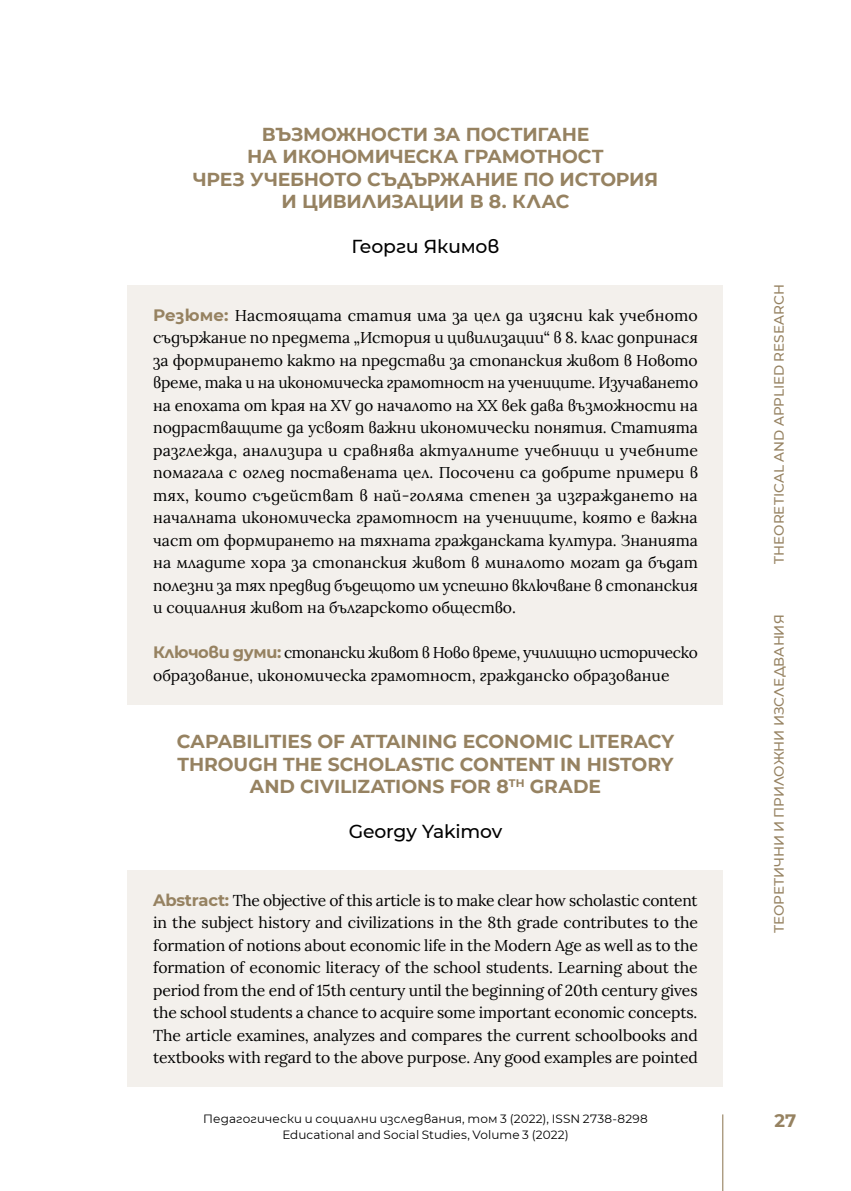
<style>
.page{position:relative;width:851px;height:1191px;background:#fff}
.page>*{position:absolute;margin:0;border:0;box-sizing:border-box;transform-origin:0 0}
.t1{font:700 18.75px/22.5px "Montserrat";letter-spacing:-.005em;color:#968261;text-align:center}
.t2{font:500 18.75px "Montserrat";letter-spacing:-.01em;color:#000}
.t3{font:700 18px "Montserrat";color:#968261}
.t4{font:15.75px/22.5px "Lora";letter-spacing:-.005em;color:#000;text-align:justify}
.t5{font:500 13.5px "Montserrat";color:#968261}
.t6{font:12px/15.8px "Montserrat";letter-spacing:.01em;color:#000;text-align:center}
.s1{font-family:"Montserrat";font-weight:700;font-size:16.5px;color:#968261}
</style>
<div class="page">
<div style="left:128px;top:285px;width:595px;height:351px;background:#f3f0ec"></div>
<div style="left:128px;top:623px;width:595px;height:81px;background:#f3f0ec"></div>
<div style="left:128px;top:870px;width:595px;height:216px;background:#f3f0ec"></div>
<hr style="left:722px;top:1114px;width:1px;height:77px;background:#968261">
<p class="t1" style="left:193px;top:122px;width:466px">ВЪЗМОЖНОСТИ ЗА ПОСТИГАНЕ<br>НА ИКОНОМИЧЕСКА ГРАМОТНОСТ<br>ЧРЕЗ УЧЕБНОТО СЪДЪРЖАНИЕ ПО ИСТОРИЯ<br>И ЦИВИЛИЗАЦИИ В 8. КЛАС</p>
<p class="t2" style="left:351px;top:233px;width:149px">Георги Якимов</p>
<p class="t4" style="left:153px;top:303px;width:546px"><span class="s1">Резюме:</span> Настоящата статия има за цел да изясни как учебното съдържание по предмета „История и цивилизации“ в 8. клас допринася за формирането както на представи за стопанския живот в Новото време, така и на икономическа грамотност на учениците. Изучаването на епохата от края на ХV до началото на ХХ век дава възможности на подрастващите да усвоят важни икономически понятия. Статията разглежда, анализира и сравнява актуалните учебници и учебните помагала с оглед поставената цел. Посочени са добрите примери в тях, които съдействат в най-голяма степен за изграждането на началната икономическа грамотност на учениците, която е важна част от формирането на тяхната гражданската култура. Знанията на младите хора за стопанския живот в миналото могат да бъдат полезни за тях предвид бъдещото им успешно включване в стопанския и социалния живот на българското общество.</p>
<p class="t4" style="left:153px;top:640px;width:546px"><span class="s1">Ключови думи:</span> стопански живот в Ново време, училищно историческо образование, икономическа грамотност, гражданско образование</p>
<p class="t1" style="left:177px;top:729px;width:499px">CAPABILITIES OF ATTAINING ECONOMIC LITERACY<br>THROUGH THE SCHOLASTIC CONTENT IN HISTORY<br>AND CIVILIZATIONS FOR 8<sup>TH</sup> GRADE</p>
<p class="t2" style="left:349px;top:818px;width:155px">Georgy Yakimov</p>
<p class="t4" style="left:153px;top:888px;width:546px"><span class="s1">Abstract:</span> The objective of this article is to make clear how scholastic content in the subject history and civilizations in the 8th grade contributes to the formation of notions about economic life in the Modern Age as well as to the formation of economic literacy of the school students. Learning about the period from the end of 15th century until the beginning of 20th century gives the school students a chance to acquire some important economic concepts.<br>The article examines, analyzes and compares the current schoolbooks and textbooks with regard to the above purpose. Any good examples are pointed</p>
<p class="t6" style="left:203px;top:1110px;width:446px">Педагогически и социални изследвания, том 3 (2022), ISSN 2738-8298<br>Educational and Social Studies, Volume 3 (2022)</p>
<p class="t5" style="left:769px;top:563px;width:281px;rotate:-90deg">THEORETICAL AND APPLIED RESEARCH</p>
<p class="t5" style="left:769px;top:933px;width:320px;rotate:-90deg">ТЕОРЕТИЧНИ И ПРИЛОЖНИ ИЗСЛЕДВАНИЯ</p>
<p class="t3" style="left:774px;top:1107px;width:23px">27</p>
</div>
